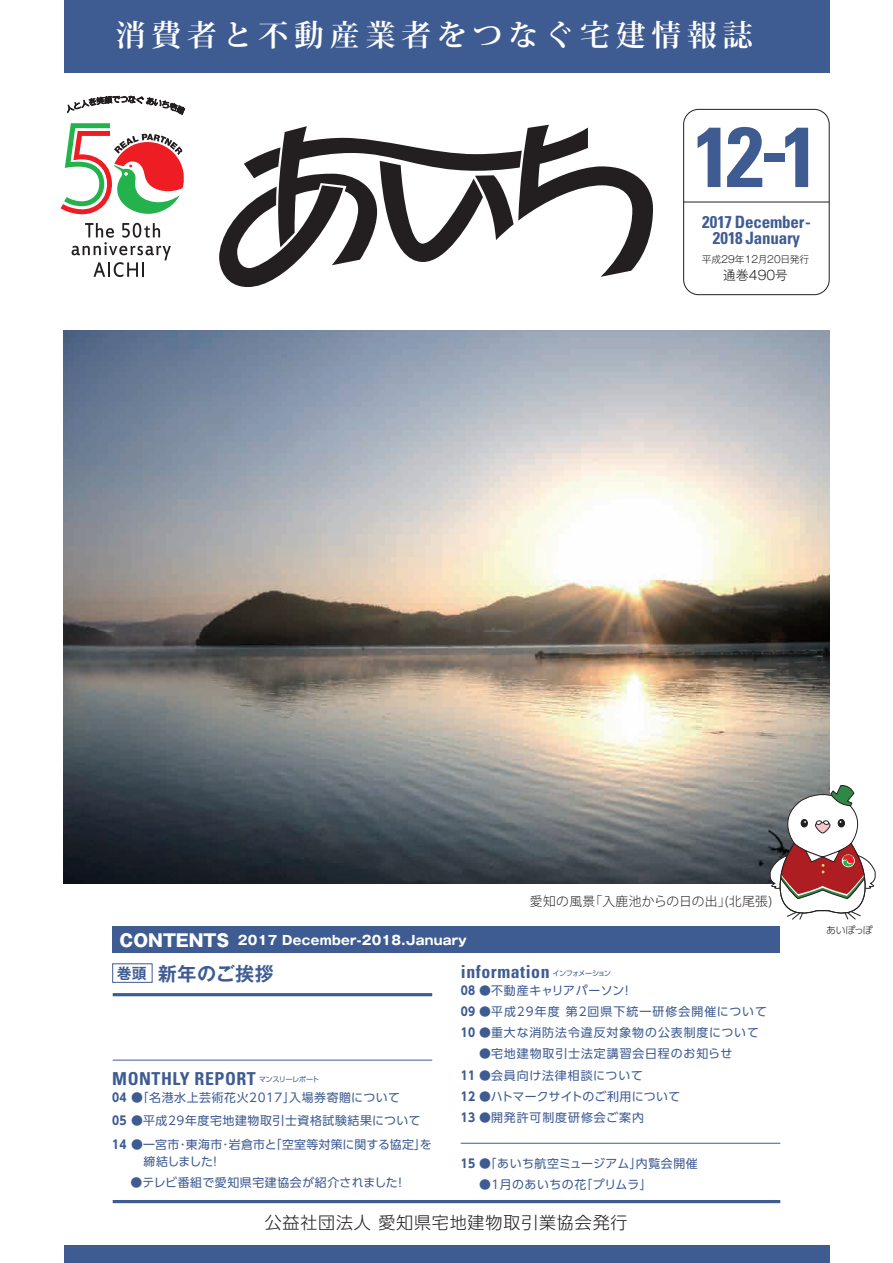
<style>
.page{position:relative;width:893px;height:1263px;background:#fff}
.page>*{position:absolute;margin:0;border:0;box-sizing:border-box;transform-origin:0 0}
.t1{font:700 condensed 85.05px "Univers";color:#3f5c92}
.t2{font:700 29.7px "Koz Min Pro";letter-spacing:.2em;color:#fff}
.t3{font:700 19.2px "Gothic MB101 Pro De";letter-spacing:.025em;color:#3f5c92}
.t4{font:700 condensed 17.85px "Univers";letter-spacing:.03em;color:#3f5c92}
.t5{font:700 condensed 16.95px "Univers";letter-spacing:-.01em;color:#3f5c92}
.t6{font:300 16.95px "UD Shin Go Pro";letter-spacing:.05em;color:#231f20}
.t7{font:700 12.75px "Gothic MB101 Pro";letter-spacing:.02em;color:#fff}
.t8{font:300 12.75px "Koz Go Pro";letter-spacing:.03em;color:#231f20}
.t9{font:300 12.75px "Gothic MB101 Pro";color:#231f20}
.t10{font:11.85px/21.3px "UD Shin Go Pro";letter-spacing:.05em;color:#3f5c92}
.t11{font:11.85px/21.3px "UD Shin Go Pro";letter-spacing:.08em;color:#3f5c92}
.t12{font:300 9.75px "Gothic MB101 Pro";letter-spacing:-.015em;color:#231f20}
.t13{font:300 9.75px "UD Shin Go Pro";letter-spacing:-.055em;color:#231f20}
.t14{font:7.2px "UD Shin Go Pro";letter-spacing:-.075em;color:#3f5c92}
.t15{font:7.2px "UD Shin Go Pro";letter-spacing:-.105em;color:#3f5c92}
.s1{font-weight:800;font-size:16.95px}
.s2{font-size:14.85px}
.s3{font-family:"UD Shin Go C Oeiz Pr 6";font-weight:700}
</style>
<div class="page">
<div style="left:64px;top:0;width:765px;height:73px;background:#3f5c92"></div>
<div style="left:64px;top:1246px;width:765px;height:17px;background:#3f5c92"></div>
<svg style="left:219px;top:125px;width:434px;height:162px"></svg>
<div style="left:683px;top:109px;width:146px;height:186px;border:1px solid #231f20;border-radius:15px"></div>
<hr style="left:684px;top:202px;width:145px;height:1px;background:#231f20">
<div style="left:113px;top:926px;width:667px;height:26px;background:#3f5c92"></div>
<hr style="left:113px;top:1200px;width:667px;height:3px;background:#3f5c92">
<hr style="left:113px;top:993px;width:319px;height:3px;background:#3f5c92">
<hr style="left:461px;top:1143px;width:319px;height:1px;background:#3f5c92">
<hr style="left:113px;top:1060px;width:319px;height:1px;background:#3f5c92">
<img style="left:64px;top:331px;width:765px;height:552px">
<svg style="left:767px;top:782px;width:109px;height:138px"></svg>
<svg style="left:60px;top:123px;width:124px;height:92px"></svg>
<svg style="left:72px;top:223px;width:99px;height:54px"></svg>
<div style="left:112px;top:963px;width:40px;height:20px;border:1px solid #3f5c92"></div>
<svg style="left:67px;top:95px;width:118px;height:20px"></svg>
<h2 class="t2" style="left:116px;top:14px;width:638px">消費者と不動産業者をつなぐ宅建情報誌</h2>
<h1 class="t1" style="left:693px;top:105px;width:127px">12-1</h1>
<h3 class="t5" style="left:702px;top:211px;width:110px">2017 December -</h3>
<p class="t12" style="left:702px;top:251px;width:109px">平成２9年12月20日発行</p>
<p class="t9" style="left:723px;top:265px;width:66px">通巻４90号</p>
<h3 class="t5" style="left:713px;top:228px;width:89px">2018 January</h3>
<p class="t7" style="left:120px;top:929px;width:349px"><span class="s1">CONTENTS</span> 2017 December-2018.January</p>
<p class="t8" style="left:530px;top:892px;width:244px">愛知の風景「入鹿池からの日の出」(北尾張)</p>
<h3 class="t3" style="left:117px;top:957px;width:159px"><span class="s2">巻頭</span> 新年のご挨拶</h3>
<h3 class="t4" style="left:112px;top:1067px;width:145px">MONTHLY REPORT</h3>
<p class="t14" style="left:259px;top:1073px;width:69px">マンスリーレポート　</p>
<p class="t10" style="left:112px;top:1085px;width:321px;line-height:23.4px"><span class="s3">04</span> ●「名港水上芸術花火2017」入場券寄贈について<br><span class="s3">05</span> ●平成29年度宅地建物取引士資格試験結果について<br><span class="s3">14</span> ●一宮市･東海市･岩倉市と「空室等対策に関する協定」を</p>
<p class="t10" style="left:112px;top:1150px;width:295px">　　締結しました！<br>　 ●テレビ番組で愛知県宅建協会が紹介されました！</p>
<h3 class="t4" style="left:461px;top:960px;width:90px">information</h3>
<p class="t15" style="left:552px;top:967px;width:60px">インフォメーション</p>
<p class="t11" style="left:461px;top:979px;width:308px"><span class="s3">08</span> ●不動産キャリアパーソン！<br><span class="s3">09</span> ●平成29年度 第2回県下統一研修会開催について<br><span class="s3">10</span> ●重大な消防法令違反対象物の公表制度について<span class="s3">　</span> ●宅地建物取引士法定講習会日程のお知らせ<br><span class="s3">11</span> ●会員向け法律相談について<br><span class="s3">12</span> ●ハトマークサイトのご利用について<br><span class="s3">13</span> ●開発許可制度研修会ご案内</p>
<p class="t10" style="left:461px;top:1152px;width:238px"><span class="s3">15</span> ●「あいち航空ミュージアム」内覧会開催　 ●1月のあいちの花「プリムラ」</p>
<h3 class="t6" style="left:265px;top:1209px;width:364px">公益社団法人 愛知県宅地建物取引業協会発行</h3>
<p class="t13" style="left:826px;top:922px;width:48px">あいぽっぽ</p>
</div>
